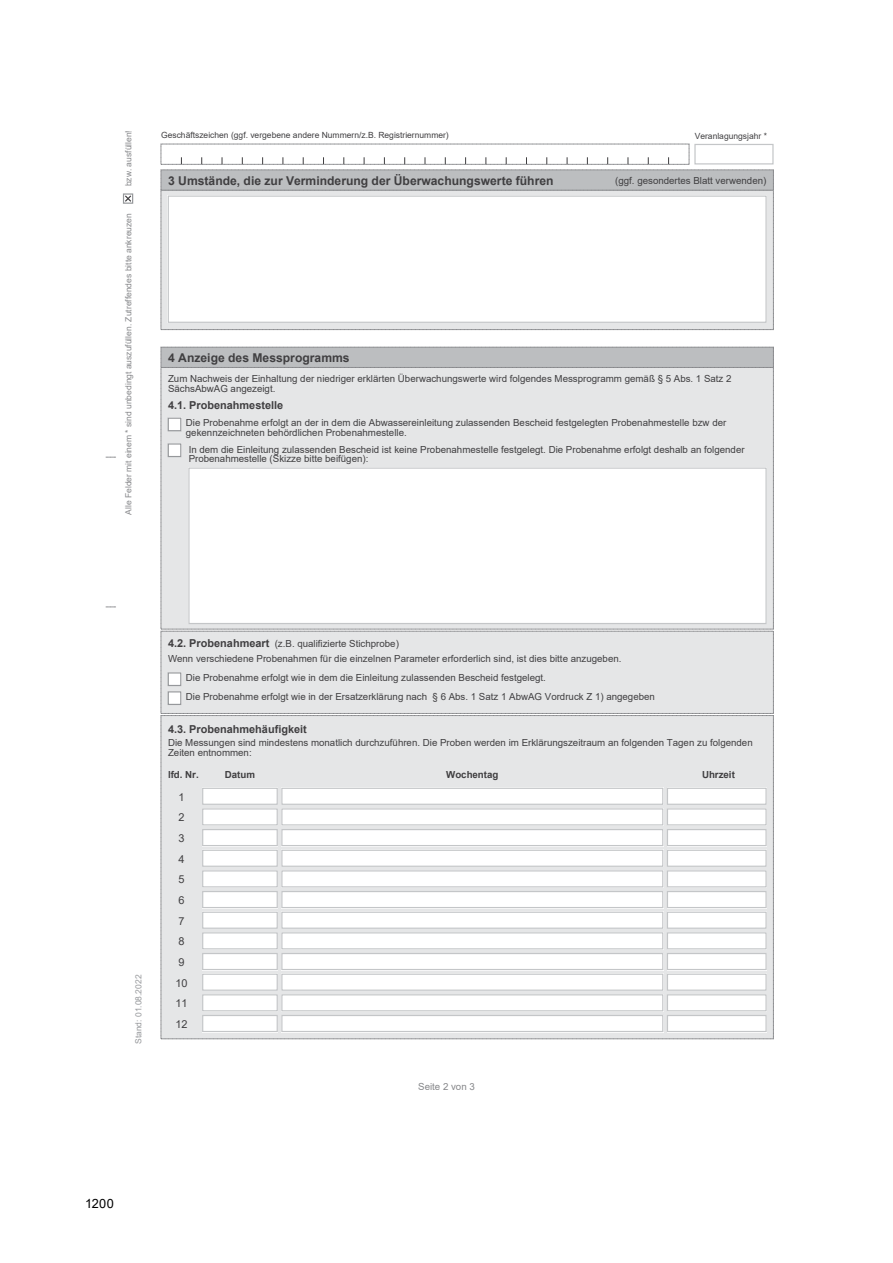
<style>
.page{position:relative;width:893px;height:1263px;background:#fff}
.page>*{position:absolute;margin:0;border:0;box-sizing:border-box;transform-origin:0 0}
.t1{font:12.75px "Arial";color:#000}
.t2{font:700 12.15px "Arial";color:#403f41}
.t3{font:700 10.95px "Arial";color:#403f41}
.t4{font:10.95px/20.7px "Arial";color:#403f41}
.t5{font:9.75px/9.8px "Arial";color:#403f41}
.t6{font:700 9.75px "Arial";color:#403f41}
.t7{font:9.75px "Arial";color:#86878a}
.t8{font:8.55px "Arial";color:#86878a}
.t9{font:8.55px "Arial";color:#403f41}
.t10{font:8.55px "Arial";color:#96989b}
</style>
<div class="page">
<div style="left:161px;top:190px;width:612px;height:139px;background:#e5e6e7"></div>
<div style="left:161px;top:190px;width:613px;height:140px;border:1px dashed #86878a"></div>
<div style="left:161px;top:716px;width:612px;height:323px;background:#e5e6e7"></div>
<div style="left:161px;top:631px;width:612px;height:82px;background:#e5e6e7"></div>
<div style="left:161px;top:631px;width:613px;height:83px;border:1px dashed #86878a"></div>
<div style="left:161px;top:368px;width:612px;height:261px;background:#e5e6e7"></div>
<div style="left:161px;top:170px;width:613px;height:20px;background:#bcbec0"></div>
<div style="left:161px;top:170px;width:613px;height:20px;border:1px dashed #86878a"></div>
<div style="left:161px;top:347px;width:613px;height:21px;background:#bcbec0"></div>
<div style="left:161px;top:347px;width:613px;height:21px;border:1px dashed #86878a"></div>
<div style="left:694px;top:144px;width:80px;height:20px;border:1px solid #c4c6c8"></div>
<div style="left:123px;top:193px;width:10px;height:11px;border:1px solid #96989b"></div>
<svg style="left:124px;top:194px;width:9px;height:9px"></svg>
<div style="left:168px;top:195px;width:599px;height:128px;background:#fff"></div>
<div style="left:168px;top:195px;width:599px;height:128px;border:1px solid #c4c6c8"></div>
<div style="left:168px;top:418px;width:13px;height:13px;background:#fff"></div>
<div style="left:168px;top:418px;width:13px;height:13px;border:1px solid #96989b"></div>
<div style="left:168px;top:443px;width:13px;height:14px;background:#fff"></div>
<div style="left:168px;top:443px;width:13px;height:14px;border:1px solid #96989b"></div>
<div style="left:188px;top:467px;width:579px;height:157px;background:#fff"></div>
<div style="left:188px;top:467px;width:579px;height:157px;border:1px solid #c4c6c8"></div>
<div style="left:168px;top:672px;width:13px;height:14px;background:#fff"></div>
<div style="left:168px;top:672px;width:13px;height:14px;border:1px solid #96989b"></div>
<div style="left:168px;top:691px;width:13px;height:14px;background:#fff"></div>
<div style="left:168px;top:691px;width:13px;height:14px;border:1px solid #96989b"></div>
<div style="left:202px;top:788px;width:76px;height:17px;background:#fff"></div>
<div style="left:202px;top:788px;width:76px;height:17px;border:1px solid #c4c6c8"></div>
<div style="left:281px;top:788px;width:382px;height:17px;background:#fff"></div>
<div style="left:281px;top:788px;width:382px;height:17px;border:1px solid #c4c6c8"></div>
<div style="left:667px;top:788px;width:100px;height:17px;background:#fff"></div>
<div style="left:667px;top:788px;width:100px;height:17px;border:1px solid #c4c6c8"></div>
<div style="left:202px;top:808px;width:76px;height:17px;background:#fff"></div>
<div style="left:202px;top:808px;width:76px;height:17px;border:1px solid #c4c6c8"></div>
<div style="left:281px;top:808px;width:382px;height:17px;background:#fff"></div>
<div style="left:281px;top:808px;width:382px;height:17px;border:1px solid #c4c6c8"></div>
<div style="left:667px;top:808px;width:100px;height:17px;background:#fff"></div>
<div style="left:667px;top:808px;width:100px;height:17px;border:1px solid #c4c6c8"></div>
<div style="left:202px;top:829px;width:76px;height:17px;background:#fff"></div>
<div style="left:202px;top:829px;width:76px;height:17px;border:1px solid #c4c6c8"></div>
<div style="left:281px;top:829px;width:382px;height:17px;background:#fff"></div>
<div style="left:281px;top:829px;width:382px;height:17px;border:1px solid #c4c6c8"></div>
<div style="left:667px;top:829px;width:100px;height:17px;background:#fff"></div>
<div style="left:667px;top:829px;width:100px;height:17px;border:1px solid #c4c6c8"></div>
<div style="left:202px;top:850px;width:76px;height:17px;background:#fff"></div>
<div style="left:202px;top:850px;width:76px;height:17px;border:1px solid #c4c6c8"></div>
<div style="left:281px;top:850px;width:382px;height:17px;background:#fff"></div>
<div style="left:281px;top:850px;width:382px;height:17px;border:1px solid #c4c6c8"></div>
<div style="left:667px;top:850px;width:100px;height:17px;background:#fff"></div>
<div style="left:667px;top:850px;width:100px;height:17px;border:1px solid #c4c6c8"></div>
<div style="left:202px;top:870px;width:76px;height:17px;background:#fff"></div>
<div style="left:202px;top:870px;width:76px;height:17px;border:1px solid #c4c6c8"></div>
<div style="left:281px;top:870px;width:382px;height:17px;background:#fff"></div>
<div style="left:281px;top:870px;width:382px;height:17px;border:1px solid #c4c6c8"></div>
<div style="left:667px;top:870px;width:100px;height:17px;background:#fff"></div>
<div style="left:667px;top:870px;width:100px;height:17px;border:1px solid #c4c6c8"></div>
<div style="left:202px;top:891px;width:76px;height:17px;background:#fff"></div>
<div style="left:202px;top:891px;width:76px;height:17px;border:1px solid #c4c6c8"></div>
<div style="left:281px;top:891px;width:382px;height:17px;background:#fff"></div>
<div style="left:281px;top:891px;width:382px;height:17px;border:1px solid #c4c6c8"></div>
<div style="left:667px;top:891px;width:100px;height:17px;background:#fff"></div>
<div style="left:667px;top:891px;width:100px;height:17px;border:1px solid #c4c6c8"></div>
<div style="left:202px;top:911px;width:76px;height:18px;background:#fff"></div>
<div style="left:202px;top:911px;width:76px;height:18px;border:1px solid #c4c6c8"></div>
<div style="left:281px;top:911px;width:382px;height:18px;background:#fff"></div>
<div style="left:281px;top:911px;width:382px;height:18px;border:1px solid #c4c6c8"></div>
<div style="left:667px;top:911px;width:100px;height:18px;background:#fff"></div>
<div style="left:667px;top:911px;width:100px;height:18px;border:1px solid #c4c6c8"></div>
<div style="left:202px;top:932px;width:76px;height:17px;background:#fff"></div>
<div style="left:202px;top:932px;width:76px;height:17px;border:1px solid #c4c6c8"></div>
<div style="left:281px;top:932px;width:382px;height:17px;background:#fff"></div>
<div style="left:281px;top:932px;width:382px;height:17px;border:1px solid #c4c6c8"></div>
<div style="left:667px;top:932px;width:100px;height:17px;background:#fff"></div>
<div style="left:667px;top:932px;width:100px;height:17px;border:1px solid #c4c6c8"></div>
<div style="left:202px;top:953px;width:76px;height:17px;background:#fff"></div>
<div style="left:202px;top:953px;width:76px;height:17px;border:1px solid #c4c6c8"></div>
<div style="left:281px;top:953px;width:382px;height:17px;background:#fff"></div>
<div style="left:281px;top:953px;width:382px;height:17px;border:1px solid #c4c6c8"></div>
<div style="left:667px;top:953px;width:100px;height:17px;background:#fff"></div>
<div style="left:667px;top:953px;width:100px;height:17px;border:1px solid #c4c6c8"></div>
<div style="left:202px;top:973px;width:76px;height:18px;background:#fff"></div>
<div style="left:202px;top:973px;width:76px;height:18px;border:1px solid #c4c6c8"></div>
<div style="left:281px;top:973px;width:382px;height:18px;background:#fff"></div>
<div style="left:281px;top:973px;width:382px;height:18px;border:1px solid #c4c6c8"></div>
<div style="left:667px;top:973px;width:100px;height:18px;background:#fff"></div>
<div style="left:667px;top:973px;width:100px;height:18px;border:1px solid #c4c6c8"></div>
<div style="left:202px;top:994px;width:76px;height:17px;background:#fff"></div>
<div style="left:202px;top:994px;width:76px;height:17px;border:1px solid #c4c6c8"></div>
<div style="left:281px;top:994px;width:382px;height:17px;background:#fff"></div>
<div style="left:281px;top:994px;width:382px;height:17px;border:1px solid #c4c6c8"></div>
<div style="left:667px;top:994px;width:100px;height:17px;background:#fff"></div>
<div style="left:667px;top:994px;width:100px;height:17px;border:1px solid #c4c6c8"></div>
<div style="left:202px;top:1015px;width:76px;height:17px;background:#fff"></div>
<div style="left:202px;top:1015px;width:76px;height:17px;border:1px solid #c4c6c8"></div>
<div style="left:281px;top:1015px;width:382px;height:17px;background:#fff"></div>
<div style="left:281px;top:1015px;width:382px;height:17px;border:1px solid #c4c6c8"></div>
<div style="left:667px;top:1015px;width:100px;height:17px;background:#fff"></div>
<div style="left:667px;top:1015px;width:100px;height:17px;border:1px solid #c4c6c8"></div>
<p class="t8" style="left:123px;top:186px;width:58px;rotate:-90deg">bzw. ausfüllen!</p>
<p class="t8" style="left:123px;top:515px;width:303px;rotate:-90deg">Alle Felder mit einem * sind unbedingt auszufüllen. Zutreffendes bitte ankreuzen</p>
<p class="t9" style="left:161px;top:129px;width:289px">Geschäftszeichen (ggf. vergebene andere Nummern/z.B. Registriernummer)</p>
<p class="t9" style="left:695px;top:130px;width:74px">Veranlagungsjahr *</p>
<p class="t2" style="left:168px;top:172px;width:387px">3 Umstände, die zur Verminderung der Überwachungswerte führen</p>
<p class="t5" style="left:615px;top:176px;width:153px">(ggf. gesondertes Blatt verwenden)</p>
<p class="t2" style="left:168px;top:350px;width:183px">4 Anzeige des Messprogramms</p>
<p class="t5" style="left:168px;top:374px;width:565px">Zum Nachweis der Einhaltung der niedriger erklärten Überwachungswerte wird folgendes Messprogramm gemäß § 5 Abs. 1 Satz 2<br>SächsAbwAG angezeigt.</p>
<p class="t3" style="left:168px;top:397px;width:117px">4.1. Probenahmestelle</p>
<p class="t5" style="left:186px;top:418px;width:542px">Die Probenahme erfolgt an der in dem die Abwassereinleitung zulassenden Bescheid festgelegten Probenahmestelle bzw der gekennzeichneten behördlichen Probenahmestelle.</p>
<p class="t5" style="left:189px;top:444px;width:557px">In dem die Einleitung zulassenden Bescheid ist keine Probenahmestelle festgelegt. Die Probenahme erfolgt deshalb an folgender<br>Probenahmestelle (Skizze bitte beifügen):</p>
<p class="t10" style="left:132px;top:1044px;width:71px;rotate:-90deg">Stand: 01.08.2022</p>
<p class="t3" style="left:168px;top:635px;width:103px">4.2. Probenahmeart</p>
<p class="t5" style="left:168px;top:654px;width:455px">Wenn verschiedene Probenahmen für die einzelnen Parameter erforderlich sind, ist dies bitte anzugeben.</p>
<p class="t5" style="left:275px;top:639px;width:126px">(z.B. qualifizierte Stichprobe)</p>
<p class="t5" style="left:186px;top:668px;width:471px;line-height:18.9px">Die Probenahme erfolgt wie in dem die Einleitung zulassenden Bescheid festgelegt.<br>Die Probenahme erfolgt wie in der Ersatzerklärung nach § 6 Abs. 1 Satz 1 AbwAG Vordruck Z 1) angegeben</p>
<p class="t3" style="left:168px;top:721px;width:140px">4.3. Probenahmehäufigkeit</p>
<p class="t5" style="left:168px;top:738px;width:586px">Die Messungen sind mindestens monatlich durchzuführen. Die Proben werden im Erklärungszeitraum an folgenden Tagen zu folgenden<br>Zeiten entnommen:</p>
<p class="t6" style="left:168px;top:768px;width:32px">lfd. Nr.</p>
<p class="t6" style="left:225px;top:768px;width:32px">Datum</p>
<p class="t6" style="left:446px;top:768px;width:54px">Wochentag</p>
<p class="t6" style="left:702px;top:768px;width:34px">Uhrzeit</p>
<p class="t4" style="left:175px;top:786px;width:14px">1<br>2<br>3<br>4<br>5<br>6<br>7<br>8<br>9<br>10<br>11<br>12</p>
<p class="t7" style="left:418px;top:1080px;width:58px">Seite 2 von 3</p>
<h1 class="t1" style="left:85px;top:1194px;width:30px">1200</h1>
</div>
